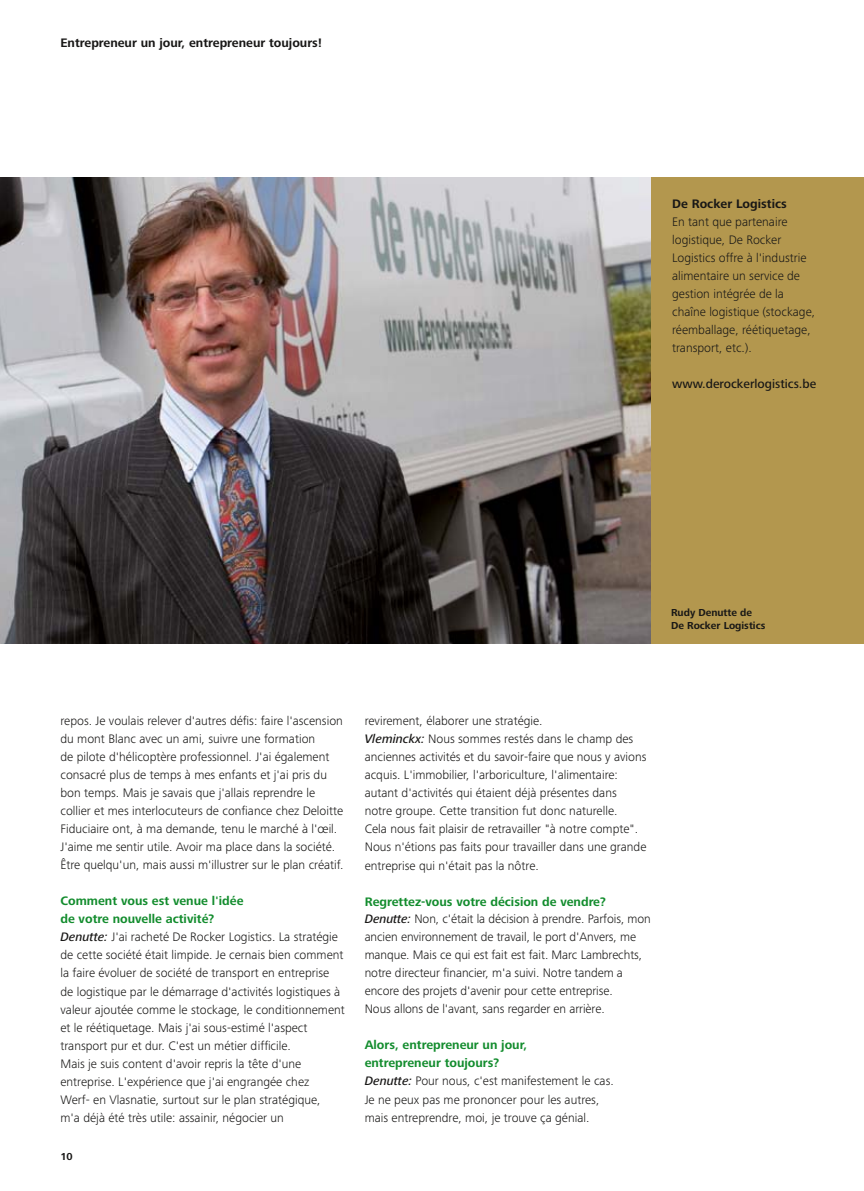
<style>
.page{position:relative;width:864px;height:1191px;background:#fff}
.page>*{position:absolute;margin:0;border:0;box-sizing:border-box;transform-origin:0 0}
.t1{font:300 12.75px/18px "Frutiger Next Pro";color:#181716}
.t2{font:700 12.75px "Frutiger Next Pro";color:#181716}
.t3{font:500 12.75px "Frutiger Next Pro";color:#181716}
.t4{font:700 10.5px/13.5px "Frutiger Next Pro";color:#181716}
.s1{font-weight:700;color:#128c2d}
.s2{font-weight:500;font-style:italic}
</style>
<div class="page">
<div style="left:650px;top:178px;width:213px;height:465px;background:#b3974e"></div>
<img style="left:0;top:178px;width:650px;height:465px">
<p class="t2" style="left:60px;top:36px;width:262px">Entrepreneur un jour, entrepreneur toujours!</p>
<p class="t2" style="left:671px;top:196px;width:116px">De Rocker Logistics</p>
<p class="t1" style="left:671px;top:213px;width:144px">En tant que partenaire logistique, De Rocker<br>Logistics offre à l'industrie alimentaire un service de gestion intégrée de la chaîne logistique (stockage, réemballage, réétiquetage, transport, etc.).</p>
<p class="t3" style="left:671px;top:376px;width:145px">www.derockerlogistics.be</p>
<p class="t4" style="left:670px;top:605px;width:96px">Rudy Denutte de<br>De Rocker Logistics</p>
<p class="t1" style="left:60px;top:712px;width:284px">repos. Je voulais relever d'autres défis: faire l'ascension du mont Blanc avec un ami, suivre une formation<br>de pilote d'hélicoptère professionnel. J'ai également consacré plus de temps à mes enfants et j'ai pris du bon temps. Mais je savais que j'allais reprendre le collier et mes interlocuteurs de confiance chez Deloitte Fiduciaire ont, à ma demande, tenu le marché à l'œil.<br>J'aime me sentir utile. Avoir ma place dans la société.<br>Être quelqu'un, mais aussi m'illustrer sur le plan créatif.</p>
<p class="t1" style="left:60px;top:892px;width:286px"><span class="s1">Comment vous est venue l'idée<br>de votre nouvelle activité?<br></span><span class="s2">Denutte:</span> J'ai racheté De Rocker Logistics. La stratégie de cette société était limpide. Je cernais bien comment la faire évoluer de société de transport en entreprise de logistique par le démarrage d'activités logistiques à valeur ajoutée comme le stockage, le conditionnement et le réétiquetage. Mais j'ai sous-estimé l'aspect transport pur et dur. C'est un métier difficile.<br>Mais je suis content d'avoir repris la tête d'une entreprise. L'expérience que j'ai engrangée chez<br>Werf- en Vlasnatie, surtout sur le plan stratégique,<br>m'a déjà été très utile: assainir, négocier un</p>
<p class="t4" style="left:60px;top:1150px;width:14px">10</p>
<p class="t1" style="left:364px;top:712px;width:283px">revirement, élaborer une stratégie.<br><span class="s2">Vleminckx:</span> Nous sommes restés dans le champ des anciennes activités et du savoir-faire que nous y avions acquis. L'immobilier, l'arboriculture, l'alimentaire: autant d'activités qui étaient déjà présentes dans notre groupe. Cette transition fut donc naturelle.<br>Cela nous fait plaisir de retravailler "à notre compte".<br>Nous n'étions pas faits pour travailler dans une grande entreprise qui n'était pas la nôtre.</p>
<p class="t1" style="left:364px;top:892px;width:287px"><span class="s1">Regrettez-vous votre décision de vendre?<br></span><span class="s2">Denutte:</span> Non, c'était la décision à prendre. Parfois, mon ancien environnement de travail, le port d'Anvers, me manque. Mais ce qui est fait est fait. Marc Lambrechts, notre directeur financier, m'a suivi. Notre tandem a encore des projets d'avenir pour cette entreprise.<br>Nous allons de l'avant, sans regarder en arrière.</p>
<p class="t1" style="left:364px;top:1036px;width:250px"><span class="s1">Alors, entrepreneur un jour,<br>entrepreneur toujours?<br></span><span class="s2">Denutte:</span> Pour nous, c'est manifestement le cas.<br>Je ne peux pas me prononcer pour les autres, mais entreprendre, moi, je trouve ça génial.</p>
</div>
